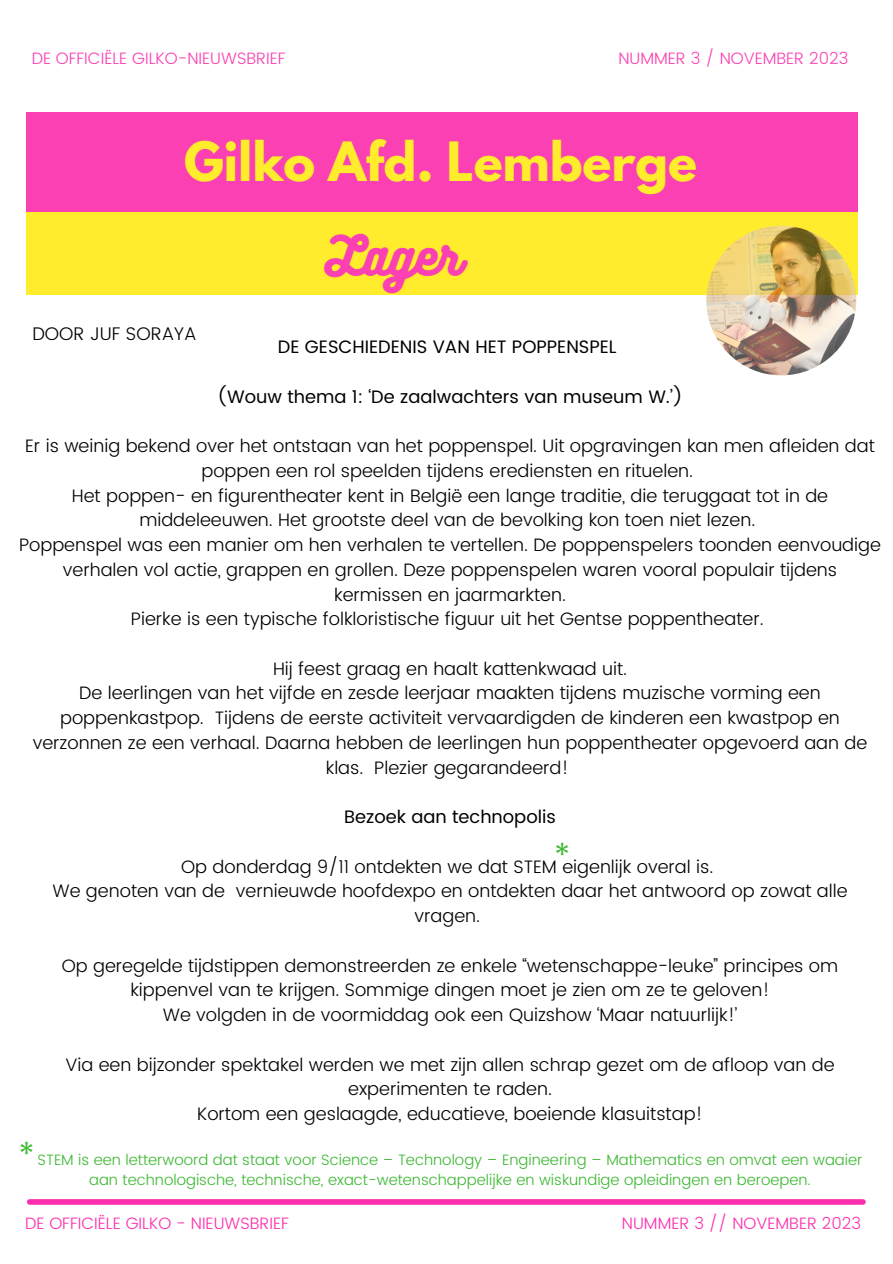
<style>
.page{position:relative;width:893px;height:1264px;background:#fff}
.page>*{position:absolute;margin:0;border:0;box-sizing:border-box;transform-origin:0 0}
.t1{font:700 48px "League Spartan";color:#ffec2c}
.t2{font:48px "Bukhari Script";color:#fa40b2}
.t3{font:300 33px "Poppins";color:#3db833}
.t4{font:300 18.3px "Poppins";color:#000}
.t5{font:300 18px/24.8px "Poppins";color:#000;text-align:center}
.t6{font:18px "Poppins";color:#000}
.t7{font:300 16.5px "Poppins";color:#fd2eae}
.t8{font:300 16.5px "Poppins";color:#fa40b2}
.t9{font:300 15px/20.2px "Poppins";color:#3db833;text-align:center}
</style>
<div class="page">
<div style="left:30px;top:1199px;width:832px;height:5px;background:#fd2eae"></div>
<div style="left:27px;top:112px;width:830px;height:101px;background:#fa40b2"></div>
<div style="left:27px;top:213px;width:830px;height:82px;background:#ffec2c"></div>
<img style="left:706px;top:225px;width:150px;height:150px;border-radius:50%">
<p class="t8" style="left:32px;top:48px;width:255px">DE OFFICIËLE GILKO-NIEUWSBRIEF</p>
<p class="t8" style="left:618px;top:48px;width:231px">NUMMER 3 / NOVEMBER 2023</p>
<p class="t1" style="left:184px;top:138px;width:514px">Gilko Afd. Lemberge</p>
<p class="t2" style="left:325px;top:225px;width:137px">Lager</p>
<p class="t4" style="left:32px;top:323px;width:166px">DOOR JUF SORAYA</p>
<p class="t6" style="left:278px;top:336px;width:340px">DE GESCHIEDENIS VAN HET POPPENSPEL</p>
<p class="t6" style="left:217px;top:386px;width:467px">(Wouw thema 1: ‘De zaalwachters van museum W.’)</p>
<p class="t5" style="left:25px;top:433px;width:851px">Er is weinig bekend over het ontstaan van het poppenspel. Uit opgravingen kan men afleiden dat poppen een rol speelden tijdens erediensten en rituelen.</p>
<p class="t5" style="left:72px;top:483px;width:757px">Het poppen- en figurentheater kent in België een lange traditie, die teruggaat tot in de middeleeuwen. Het grootste deel van de bevolking kon toen niet lezen.</p>
<p class="t5" style="left:19px;top:532px;width:863px">Poppenspel was een manier om hen verhalen te vertellen. De poppenspelers toonden eenvoudige verhalen vol actie, grappen en grollen. Deze poppenspelen waren vooral populair tijdens kermissen en jaarmarkten.</p>
<p class="t5" style="left:131px;top:606px;width:634px">Pierke is een typische folkloristische figuur uit het Gentse poppentheater.</p>
<p class="t5" style="left:273px;top:656px;width:355px">Hij feest graag en haalt kattenkwaad uit.</p>
<p class="t5" style="left:33px;top:681px;width:836px">De leerlingen van het vijfde en zesde leerjaar maakten tijdens muzische vorming een poppenkastpop. Tijdens de eerste activiteit vervaardigden de kinderen een kwastpop en verzonnen ze een verhaal. Daarna hebben de leerlingen hun poppentheater opgevoerd aan de klas. Plezier gegarandeerd!</p>
<p class="t6" style="left:344px;top:806px;width:213px">Bezoek aan technopolis</p>
<p class="t5" style="left:181px;top:854px;width:533px">Op donderdag 9/11 ontdekten we dat STEM eigenlijk overal is.</p>
<p class="t5" style="left:52px;top:878px;width:796px">We genoten van de vernieuwde hoofdexpo en ontdekten daar het antwoord op zowat alle vragen.</p>
<p class="t5" style="left:62px;top:953px;width:777px">Op geregelde tijdstippen demonstreerden ze enkele “wetenschappe-leuke” principes om kippenvel van te krijgen. Sommige dingen moet je zien om ze te geloven!</p>
<p class="t5" style="left:163px;top:1002px;width:576px">We volgden in de voormiddag ook een Quizshow ‘Maar natuurlijk!’</p>
<p class="t5" style="left:65px;top:1051px;width:770px">Via een bijzonder spektakel werden we met zijn allen schrap gezet om de afloop van de experimenten te raden.</p>
<p class="t5" style="left:197px;top:1101px;width:507px">Kortom een geslaagde, educatieve, boeiende klasuitstap!</p>
<p class="t9" style="left:37px;top:1149px;width:826px">STEM is een letterwoord dat staat voor Science – Technology – Engineering – Mathematics en omvat een waaier aan technologische, technische, exact-wetenschappelijke en wiskundige opleidingen en beroepen.</p>
<p class="t3" style="left:554px;top:836px;width:17px">*</p>
<p class="t3" style="left:19px;top:1135px;width:17px">*</p>
<p class="t7" style="left:25px;top:1213px;width:265px">DE OFFICIËLE GILKO - NIEUWSBRIEF</p>
<p class="t7" style="left:622px;top:1213px;width:241px">NUMMER 3 // NOVEMBER 2023</p>
</div>
